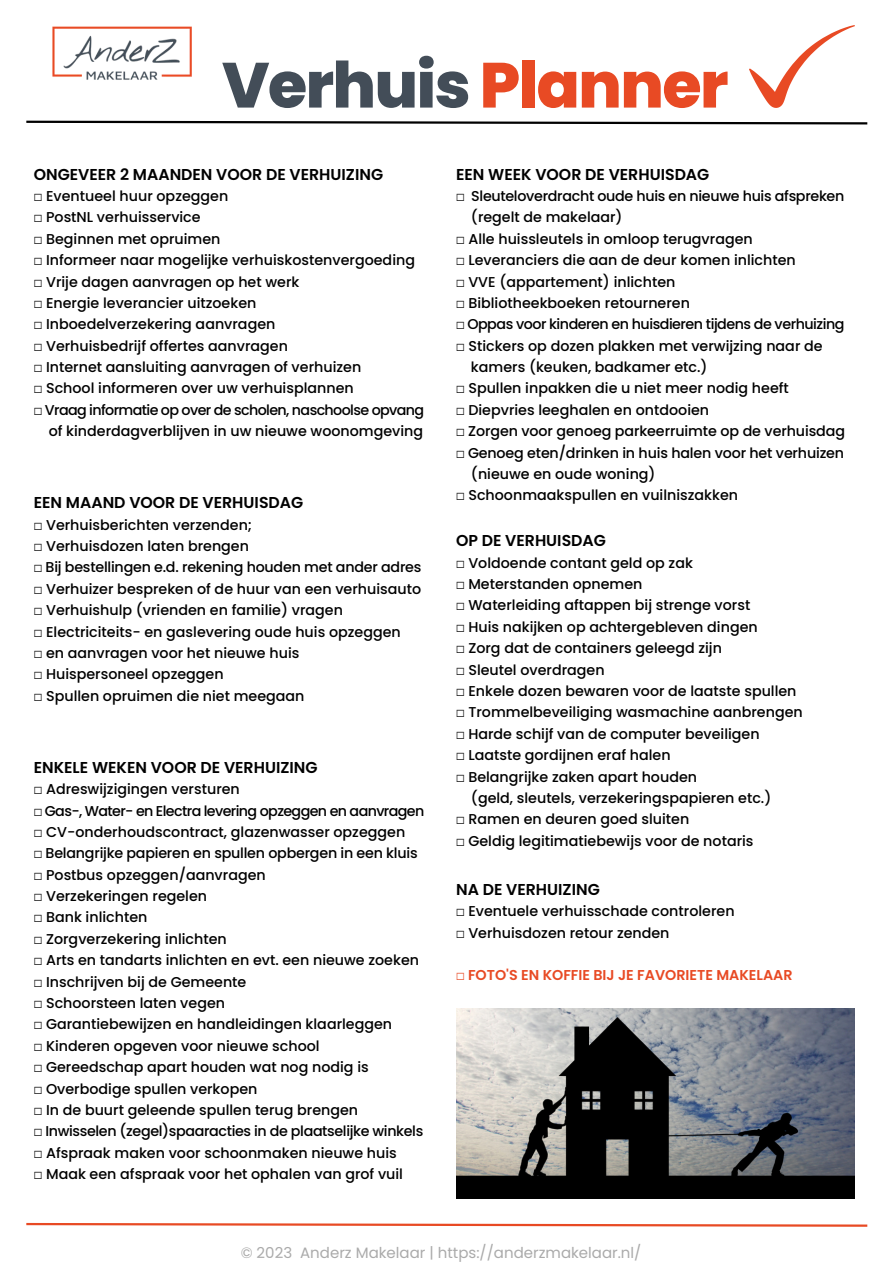
<style>
.page{position:relative;width:894px;height:1264px;background:#fff}
.page>*{position:absolute;margin:0;border:0;box-sizing:border-box;transform-origin:0 0}
.t1{font:800 63.6px "Poppins";letter-spacing:-.025em;color:#434d58}
.t2{font:600 15.75px "Poppins";color:#000}
.t3{font:15px "Poppins";color:#aaa}
.t4{font:500 14.25px/21.3px "Poppins";color:#000}
.t5{font:500 14.25px "Poppins";letter-spacing:-.035em;color:#000}
.t6{font:500 14.25px "Poppins";letter-spacing:-.045em;color:#000}
.t7{font:500 14.25px "Poppins";letter-spacing:-.02em;color:#000}
.t8{font:600 14.25px "Poppins";color:#e84a24}
.s1{color:#e84a24}
.s2{font-family:"Free Mono";font-weight:400}
</style>
<div class="page">
<svg style="left:26px;top:120px;width:842px;height:5px"></svg>
<svg style="left:26px;top:1222px;width:842px;height:5px"></svg>
<svg style="left:749px;top:25px;width:105px;height:83px"></svg>
<img style="left:52px;top:26px;width:140px;height:54px">
<img style="left:456px;top:1008px;width:398px;height:190px">
<h1 class="t1" style="left:222px;top:48px;width:508px">Verhuis <span class="s1">Planner</span></h1>
<p class="t2" style="left:34px;top:165px;width:351px">ONGEVEER 2 MAANDEN VOOR DE VERHUIZING</p>
<p class="t4" style="left:34px;top:185px;width:196px"><span class="s2">☐</span> Eventueel huur opzeggen</p>
<p class="t4" style="left:34px;top:207px;width:168px"><span class="s2">☐</span> PostNL verhuisservice</p>
<p class="t4" style="left:34px;top:228px;width:188px"><span class="s2">☐</span> Beginnen met opruimen</p>
<p class="t4" style="left:34px;top:249px;width:382px"><span class="s2">☐</span> Informeer naar mogelijke verhuiskostenvergoeding</p>
<p class="t4" style="left:34px;top:271px;width:267px"><span class="s2">☐</span> Vrije dagen aanvragen op het werk</p>
<p class="t4" style="left:34px;top:292px;width:224px"><span class="s2">☐</span> Energie leverancier uitzoeken</p>
<p class="t4" style="left:34px;top:314px;width:243px"><span class="s2">☐</span> Inboedelverzekering aanvragen</p>
<p class="t4" style="left:34px;top:335px;width:255px"><span class="s2">☐</span> Verhuisbedrijf offertes aanvragen</p>
<p class="t4" style="left:34px;top:356px;width:329px"><span class="s2">☐</span> Internet aansluiting aanvragen of verhuizen</p>
<p class="t4" style="left:34px;top:378px;width:321px"><span class="s2">☐</span> School informeren over uw verhuisplannen</p>
<p class="t6" style="left:34px;top:401px;width:392px"><span class="s2">☐</span> Vraag informatie op over de scholen, naschoolse opvang</p>
<p class="t4" style="left:49px;top:420px;width:376px">of kinderdagverblijven in uw nieuwe woonomgeving</p>
<p class="t2" style="left:34px;top:493px;width:271px">EEN MAAND VOOR DE VERHUISDAG</p>
<p class="t4" style="left:34px;top:514px;width:389px"><span class="s2">☐</span> Verhuisberichten verzenden;<br><span class="s2">☐</span> Verhuisdozen laten brengen<br><span class="s2">☐</span> Bij bestellingen e.d. rekening houden met ander adres <span class="s2">☐</span> Verhuizer bespreken of de huur van een verhuisauto <span class="s2">☐</span> Verhuishulp (vrienden en familie) vragen<br><span class="s2">☐</span> Electriciteits- en gaslevering oude huis opzeggen<br><span class="s2">☐</span> en aanvragen voor het nieuwe huis<br><span class="s2">☐</span> Huispersoneel opzeggen<br><span class="s2">☐</span> Spullen opruimen die niet meegaan</p>
<p class="t2" style="left:34px;top:758px;width:285px">ENKELE WEKEN VOOR DE VERHUIZING</p>
<p class="t4" style="left:34px;top:778px;width:392px"><span class="s2">☐</span> Adreswijzigingen versturen<br><span class="s2">☐</span> Gas-, Water- en Electra levering opzeggen en aanvragen <span class="s2">☐</span> CV-onderhoudscontract, glazenwasser opzeggen<br><span class="s2">☐</span> Belangrijke papieren en spullen opbergen in een kluis <span class="s2">☐</span> Postbus opzeggen/aanvragen<br><span class="s2">☐</span> Verzekeringen regelen<br><span class="s2">☐</span> Bank inlichten<br><span class="s2">☐</span> Zorgverzekering inlichten<br><span class="s2">☐</span> Arts en tandarts inlichten en evt. een nieuwe zoeken <span class="s2">☐</span> Inschrijven bij de Gemeente<br><span class="s2">☐</span> Schoorsteen laten vegen<br><span class="s2">☐</span> Garantiebewijzen en handleidingen klaarleggen<br><span class="s2">☐</span> Kinderen opgeven voor nieuwe school<br><span class="s2">☐</span> Gereedschap apart houden wat nog nodig is<br><span class="s2">☐</span> Overbodige spullen verkopen<br><span class="s2">☐</span> In de buurt geleende spullen terug brengen<br><span class="s2">☐</span> Inwisselen (zegel)spaaracties in de plaatselijke winkels <span class="s2">☐</span> Afspraak maken voor schoonmaken nieuwe huis<br><span class="s2">☐</span> Maak een afspraak voor het ophalen van grof vuil</p>
<p class="t2" style="left:456px;top:165px;width:255px">EEN WEEK VOOR DE VERHUISDAG</p>
<p class="t7" style="left:456px;top:188px;width:389px"><span class="s2">☐</span> Sleuteloverdracht oude huis en nieuwe huis afspreken</p>
<p class="t4" style="left:471px;top:207px;width:153px">(regelt de makelaar)</p>
<p class="t4" style="left:456px;top:228px;width:298px"><span class="s2">☐</span> Alle huissleutels in omloop terugvragen</p>
<p class="t4" style="left:456px;top:249px;width:341px"><span class="s2">☐</span> Leveranciers die aan de deur komen inlichten</p>
<p class="t4" style="left:456px;top:271px;width:221px"><span class="s2">☐</span> VVE (appartement) inlichten</p>
<p class="t4" style="left:456px;top:292px;width:235px"><span class="s2">☐</span> Bibliotheekboeken retourneren</p>
<p class="t5" style="left:456px;top:316px;width:390px"><span class="s2">☐</span> Oppas voor kinderen en huisdieren tijdens de verhuizing</p>
<p class="t4" style="left:456px;top:335px;width:368px"><span class="s2">☐</span> Stickers op dozen plakken met verwijzing naar de</p>
<p class="t4" style="left:471px;top:356px;width:238px">kamers (keuken, badkamer etc.)</p>
<p class="t4" style="left:456px;top:378px;width:334px"><span class="s2">☐</span> Spullen inpakken die u niet meer nodig heeft</p>
<p class="t4" style="left:456px;top:399px;width:254px"><span class="s2">☐</span> Diepvries leeghalen en ontdooien</p>
<p class="t4" style="left:456px;top:420px;width:390px"><span class="s2">☐</span> Zorgen voor genoeg parkeerruimte op de verhuisdag</p>
<p class="t4" style="left:456px;top:442px;width:389px"><span class="s2">☐</span> Genoeg eten/drinken in huis halen voor het verhuizen</p>
<p class="t4" style="left:471px;top:463px;width:186px">(nieuwe en oude woning)</p>
<p class="t4" style="left:456px;top:485px;width:283px"><span class="s2">☐</span> Schoonmaakspullen en vuilniszakken</p>
<p class="t2" style="left:456px;top:531px;width:151px">OP DE VERHUISDAG</p>
<p class="t4" style="left:456px;top:552px;width:238px"><span class="s2">☐</span> Voldoende contant geld op zak</p>
<p class="t4" style="left:456px;top:573px;width:188px"><span class="s2">☐</span> Meterstanden opnemen</p>
<p class="t4" style="left:456px;top:595px;width:295px"><span class="s2">☐</span> Waterleiding aftappen bij strenge vorst</p>
<p class="t4" style="left:456px;top:616px;width:303px"><span class="s2">☐</span> Huis nakijken op achtergebleven dingen</p>
<p class="t4" style="left:456px;top:637px;width:267px"><span class="s2">☐</span> Zorg dat de containers geleegd zijn</p>
<p class="t4" style="left:456px;top:659px;width:150px"><span class="s2">☐</span> Sleutel overdragen</p>
<p class="t4" style="left:456px;top:680px;width:342px"><span class="s2">☐</span> Enkele dozen bewaren voor de laatste spullen</p>
<p class="t4" style="left:456px;top:702px;width:348px"><span class="s2">☐</span> Trommelbeveiliging wasmachine aanbrengen</p>
<p class="t4" style="left:456px;top:723px;width:305px"><span class="s2">☐</span> Harde schijf van de computer beveiligen</p>
<p class="t4" style="left:456px;top:744px;width:216px"><span class="s2">☐</span> Laatste gordijnen eraf halen</p>
<p class="t4" style="left:456px;top:766px;width:242px"><span class="s2">☐</span> Belangrijke zaken apart houden</p>
<p class="t4" style="left:471px;top:787px;width:302px">(geld, sleutels, verzekeringspapieren etc.)</p>
<p class="t4" style="left:456px;top:808px;width:235px"><span class="s2">☐</span> Ramen en deuren goed sluiten</p>
<p class="t4" style="left:456px;top:830px;width:299px"><span class="s2">☐</span> Geldig legitimatiebewijs voor de notaris</p>
<p class="t2" style="left:456px;top:880px;width:145px">NA DE VERHUIZING</p>
<p class="t4" style="left:456px;top:900px;width:280px"><span class="s2">☐</span> Eventuele verhuisschade controleren <span class="s2">☐</span> Verhuisdozen retour zenden</p>
<p class="t8" style="left:456px;top:967px;width:338px"><span class="s2">☐</span> FOTO'S EN KOFFIE BIJ JE FAVORIETE MAKELAAR</p>
<p class="t3" style="left:241px;top:1243px;width:402px">© 2023 Anderz Makelaar | https://anderzmakelaar.nl/</p>
</div>
